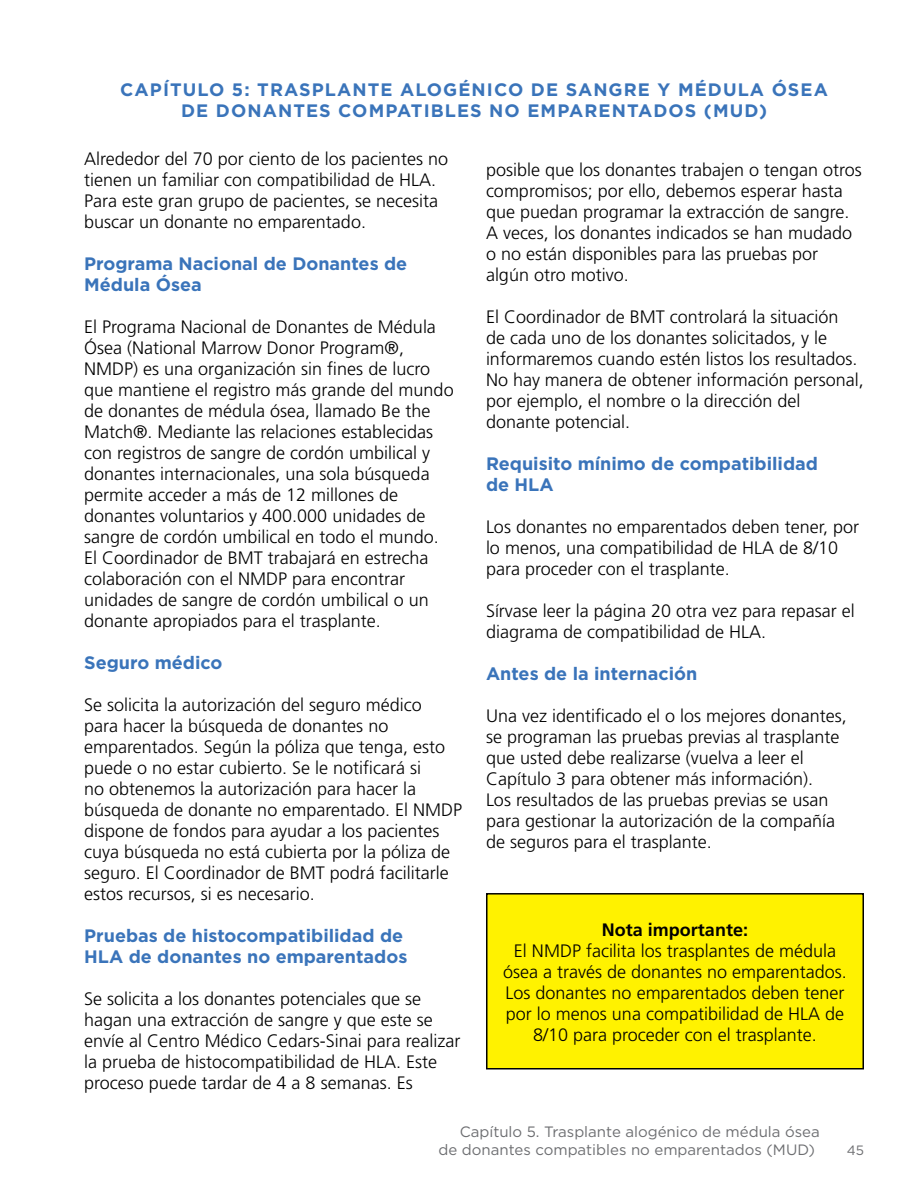
<style>
.page{position:relative;width:918px;height:1188px;background:#fff}
.page>*{position:absolute;margin:0;border:0;box-sizing:border-box;transform-origin:0 0}
.t1{font:300 18px/21px "Frutiger";color:#000}
.t2{font:700 18px/21px "Gotham";color:#3a74ba}
.t3{font:700 18px/21px "Gotham";letter-spacing:.06em;color:#3a74ba;text-align:center}
.t4{font:700 18px "Frutiger";color:#000}
.t5{font:15px/18px "Gotham";color:#6d6e71}
.t6{font:13.5px "Gotham";color:#6d6e71}
</style>
<div class="page">
<div style="left:487px;top:894px;width:376px;height:175px;background:#fff200"></div>
<div style="left:486px;top:893px;width:378px;height:177px;border:2px solid #000"></div>
<p class="t3" style="left:120px;top:79px;width:709px">CAPÍTULO 5: TRASPLANTE ALOGÉNICO DE SANGRE Y MÉDULA ÓSEA<br>DE DONANTES COMPATIBLES NO EMPARENTADOS (MUD)</p>
<p class="t1" style="left:84px;top:149px;width:365px">Alrededor del 70 por ciento de los pacientes no tienen un familiar con compatibilidad de HLA.<br>Para este gran grupo de pacientes, se necesita buscar un donante no emparentado.</p>
<p class="t2" style="left:84px;top:253px;width:325px">Programa Nacional de Donantes de<br>Médula Ósea</p>
<p class="t1" style="left:84px;top:317px;width:371px">El Programa Nacional de Donantes de Médula Ósea (National Marrow Donor Program®, NMDP) es una organización sin fines de lucro que mantiene el registro más grande del mundo de donantes de médula ósea, llamado Be the Match®. Mediante las relaciones establecidas con registros de sangre de cordón umbilical y donantes internacionales, una sola búsqueda permite acceder a más de 12 millones de donantes voluntarios y 400.000 unidades de sangre de cordón umbilical en todo el mundo.<br>El Coordinador de BMT trabajará en estrecha colaboración con el NMDP para encontrar unidades de sangre de cordón umbilical o un donante apropiados para el trasplante.</p>
<p class="t2" style="left:84px;top:652px;width:140px">Seguro médico</p>
<p class="t1" style="left:84px;top:695px;width:379px">Se solicita la autorización del seguro médico<br>para hacer la búsqueda de donantes no emparentados. Según la póliza que tenga, esto puede o no estar cubierto. Se le notificará si<br>no obtenemos la autorización para hacer la búsqueda de donante no emparentado. El NMDP dispone de fondos para ayudar a los pacientes cuya búsqueda no está cubierta por la póliza de seguro. El Coordinador de BMT podrá facilitarle estos recursos, si es necesario.</p>
<p class="t2" style="left:84px;top:925px;width:325px">Pruebas de histocompatibilidad de<br>HLA de donantes no emparentados</p>
<p class="t1" style="left:84px;top:989px;width:378px">Se solicita a los donantes potenciales que se hagan una extracción de sangre y que este se envíe al Centro Médico Cedars-Sinai para realizar la prueba de histocompatibilidad de HLA. Este proceso puede tardar de 4 a 8 semanas. Es</p>
<p class="t1" style="left:486px;top:159px;width:377px">posible que los donantes trabajen o tengan otros compromisos; por ello, debemos esperar hasta que puedan programar la extracción de sangre.<br>A veces, los donantes indicados se han mudado o no están disponibles para las pruebas por algún otro motivo.</p>
<p class="t1" style="left:486px;top:306px;width:379px">El Coordinador de BMT controlará la situación<br>de cada uno de los donantes solicitados, y le informaremos cuando estén listos los resultados.<br>No hay manera de obtener información personal, por ejemplo, el nombre o la dirección del donante potencial.</p>
<p class="t2" style="left:486px;top:453px;width:334px">Requisito mínimo de compatibilidad de HLA</p>
<p class="t1" style="left:486px;top:516px;width:375px">Los donantes no emparentados deben tener, por lo menos, una compatibilidad de HLA de 8/10 para proceder con el trasplante.</p>
<p class="t1" style="left:486px;top:600px;width:370px">Sírvase leer la página 20 otra vez para repasar el diagrama de compatibilidad de HLA.</p>
<p class="t2" style="left:486px;top:663px;width:213px">Antes de la internación</p>
<p class="t1" style="left:486px;top:705px;width:362px">Una vez identificado el o los mejores donantes, se programan las pruebas previas al trasplante que usted debe realizarse (vuelva a leer el Capítulo 3 para obtener más información).<br>Los resultados de las pruebas previas se usan para gestionar la autorización de la compañía de seguros para el trasplante.</p>
<p class="t4" style="left:602px;top:919px;width:148px">Nota importante:</p>
<p class="t1" style="left:503px;top:940px;width:345px;text-align:center">El NMDP facilita los trasplantes de médula ósea a través de donantes no emparentados.<br>Los donantes no emparentados deben tener por lo menos una compatibilidad de HLA de 8/10 para proceder con el trasplante.</p>
<p class="t5" style="left:439px;top:1123px;width:383px;text-indent:21px">Capítulo 5. Trasplante alogénico de médula ósea de donantes compatibles no emparentados (MUD)</p>
<p class="t6" style="left:847px;top:1142px;width:19px">45</p>
</div>
